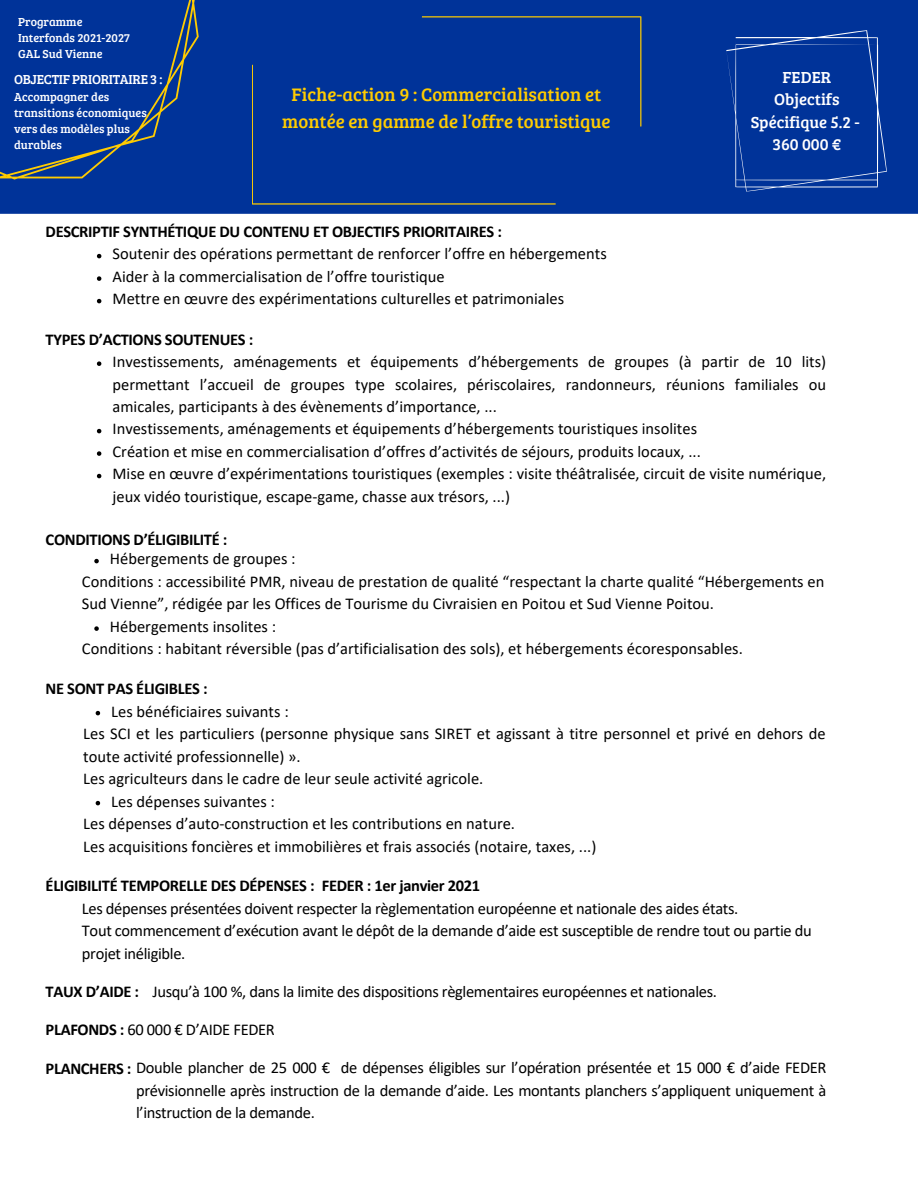
<style>
.page{position:relative;width:918px;height:1188px;background:#fff}
.page>*{position:absolute;margin:0;border:0;box-sizing:border-box;transform-origin:0 0}
.t1{font:18.75px/26.2px "Bree Serif";color:#fc0;text-align:center}
.t2{font:16.5px/22.5px "Calibri";color:#000}
.t3{font:16.5px/22.5px "Calibri";letter-spacing:-.02em;color:#000}
.t4{font:700 16.5px "Calibri";letter-spacing:-.02em;color:#000}
.t5{font:16.5px/22.5px "Bree Serif";color:#fff;text-align:center}
.t6{font:13.5px "Bree Serif";letter-spacing:-.02em;color:#fff}
.t7{font:12px/16px "Bree Serif";color:#fff}
.s1{font-weight:700}
</style>
<div class="page">
<div style="left:0;top:0;width:918px;height:214px;background:#039"></div>
<div style="left:0;top:0;width:204px;height:186px;background:#039"></div>
<svg style="left:726px;top:30px;width:161px;height:162px;background:#0a3b9d"></svg>
<div style="left:252px;top:16px;width:389px;height:188px;background:#039"></div>
<svg style="left:97px;top:361px;width:4px;height:5px"></svg>
<svg style="left:97px;top:429px;width:4px;height:4px"></svg>
<svg style="left:97px;top:451px;width:4px;height:5px"></svg>
<svg style="left:97px;top:474px;width:4px;height:4px"></svg>
<svg style="left:97px;top:254px;width:4px;height:4px"></svg>
<svg style="left:97px;top:276px;width:4px;height:5px"></svg>
<svg style="left:97px;top:299px;width:4px;height:4px"></svg>
<svg style="left:94px;top:559px;width:5px;height:4px"></svg>
<svg style="left:94px;top:626px;width:5px;height:5px"></svg>
<svg style="left:96px;top:711px;width:4px;height:4px"></svg>
<svg style="left:96px;top:801px;width:4px;height:4px"></svg>
<p class="t7" style="left:18px;top:14px;width:66px">Programme</p>
<p class="t7" style="left:18px;top:30px;width:113px">Interfonds 2021-2027</p>
<p class="t7" style="left:18px;top:46px;width:86px">GAL Sud Vienne</p>
<p class="t6" style="left:14px;top:69px;width:150px">OBJECTIF PRIORITAIRE 3 :</p>
<p class="t7" style="left:14px;top:88px;width:134px">Accompagner des transitions économiques vers des modèles plus durables</p>
<p class="t1" style="left:282px;top:81px;width:330px">Fiche-action 9 : Commercialisation et montée en gamme de l’offre touristique</p>
<p class="t4" style="left:46px;top:225px;width:458px">DESCRIPTIF SYNTHÉTIQUE DU CONTENU ET OBJECTIFS PRIORITAIRES :</p>
<p class="t2" style="left:113px;top:244px;width:496px">Soutenir des opérations permettant de renforcer l’offre en hébergements</p>
<p class="t2" style="left:113px;top:267px;width:334px">Aider à la commercialisation de l’offre touristique</p>
<p class="t2" style="left:113px;top:289px;width:453px">Mettre en œuvre des expérimentations culturelles et patrimoniales</p>
<p class="t4" style="left:46px;top:332px;width:209px">TYPES D’ACTIONS SOUTENUES :</p>
<p class="t5" style="left:751px;top:65px;width:111px">FEDER<br>Objectifs<br>Spécifique 5.2 -</p>
<p class="t5" style="left:773px;top:132px;width:70px">360 000 €</p>
<p class="t2" style="left:113px;top:352px;width:715px;text-align:justify">Investissements, aménagements et équipements d’hébergements de groupes (à partir de 10 lits) permettant l’accueil de groupes type scolaires, périscolaires, randonneurs, réunions familiales ou amicales, participants à des évènements d’importance, ...</p>
<p class="t2" style="left:113px;top:419px;width:586px">Investissements, aménagements et équipements d’hébergements touristiques insolites</p>
<p class="t2" style="left:113px;top:442px;width:590px">Création et mise en commercialisation d’offres d’activités de séjours, produits locaux, ...</p>
<p class="t2" style="left:113px;top:464px;width:715px">Mise en œuvre d’expérimentations touristiques (exemples : visite théâtralisée, circuit de visite numérique, jeux vidéo touristique, escape-game, chasse aux trésors, ...)</p>
<p class="t4" style="left:46px;top:533px;width:183px">CONDITIONS D’ÉLIGIBILITÉ :</p>
<p class="t2" style="left:110px;top:549px;width:187px">Hébergements de groupes :</p>
<p class="t2" style="left:82px;top:572px;width:744px">Conditions : accessibilité PMR, niveau de prestation de qualité “respectant la charte qualité “Hébergements en<br>Sud Vienne”, rédigée par les Offices de Tourisme du Civraisien en Poitou et Sud Vienne Poitou.</p>
<p class="t2" style="left:82px;top:639px;width:662px">Conditions : habitant réversible (pas d’artificialisation des sols), et hébergements écoresponsables.</p>
<p class="t2" style="left:110px;top:617px;width:168px">Hébergements insolites :</p>
<p class="t4" style="left:46px;top:682px;width:163px">NE SONT PAS ÉLIGIBLES :</p>
<p class="t2" style="left:111px;top:701px;width:179px">Les bénéficiaires suivants :</p>
<p class="t2" style="left:83px;top:724px;width:744px">Les SCI et les particuliers (personne physique sans SIRET et agissant à titre personnel et privé en dehors de toute activité professionnelle) ».</p>
<p class="t2" style="left:83px;top:769px;width:402px">Les agriculteurs dans le cadre de leur seule activité agricole.</p>
<p class="t2" style="left:83px;top:814px;width:433px">Les dépenses d’auto-construction et les contributions en nature.</p>
<p class="t2" style="left:83px;top:836px;width:515px">Les acquisitions foncières et immobilières et frais associés (notaire, taxes, ...)</p>
<p class="t2" style="left:111px;top:791px;width:165px">Les dépenses suivantes :</p>
<p class="t4" style="left:46px;top:879px;width:436px">ÉLIGIBILITÉ TEMPORELLE DES DÉPENSES : FEDER : 1er janvier 2021</p>
<p class="t3" style="left:82px;top:898px;width:658px">Les dépenses présentées doivent respecter la règlementation européenne et nationale des aides états.</p>
<p class="t3" style="left:82px;top:921px;width:731px">Tout commencement d’exécution avant le dépôt de la demande d’aide est susceptible de rendre tout ou partie du projet inéligible.</p>
<p class="t4" style="left:46px;top:984px;width:95px">TAUX D’AIDE :</p>
<p class="t3" style="left:152px;top:981px;width:566px">Jusqu’à 100 %, dans la limite des dispositions règlementaires européennes et nationales.</p>
<p class="t3" style="left:46px;top:1020px;width:231px"><span class="s1">PLAFONDS :</span> 60 000 € D’AIDE FEDER</p>
<p class="t3" style="left:46px;top:1058px;width:782px"><span class="s1">PLANCHERS :</span> Double plancher de 25 000 € de dépenses éligibles sur l’opération présentée et 15 000 € d’aide FEDER</p>
<p class="t3" style="left:136px;top:1081px;width:692px">prévisionnelle après instruction de la demande d’aide. Les montants planchers s’appliquent uniquement à l’instruction de la demande.</p>
</div>
